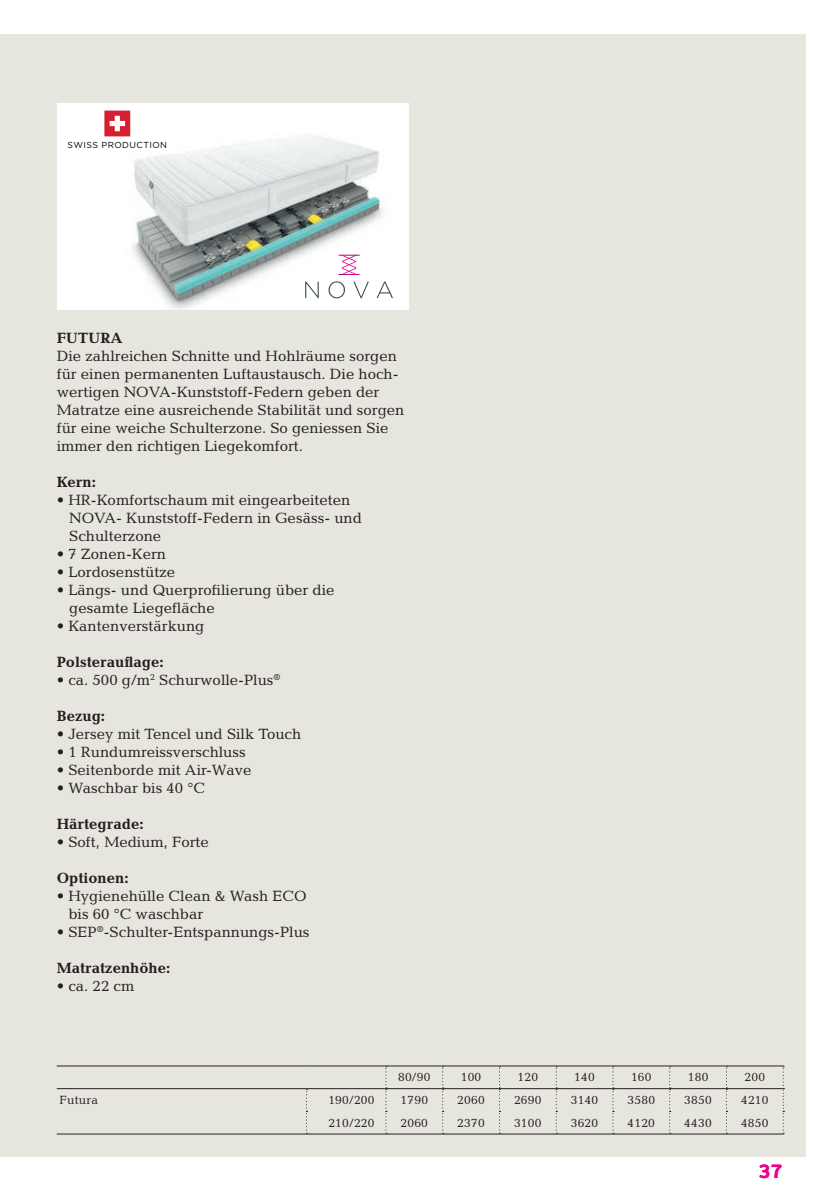
<style>
.page{position:relative;width:840px;height:1191px;background:#fff}
.page>*{position:absolute;margin:0;border:0;box-sizing:border-box;transform-origin:0 0}
.t1{font:700 20px "Clearview Text";color:#ed028c}
.t2{font:15px/18px "Candida Std";color:#231f20}
.t3{font:700 15px "Candida Std";color:#231f20}
.t4{font:12px "Candida Std";letter-spacing:.02em;color:#231f20}
.t5{font:8.6px "Gotham";letter-spacing:.05em;color:#000001}
</style>
<div class="page">
<div style="left:0;top:34px;width:805px;height:1123px;background:#e7e6de"></div>
<div style="left:57px;top:103px;width:351px;height:207px;background:#fff"></div>
<img style="left:104px;top:110px;width:289px;height:200px">
<svg style="left:104px;top:111px;width:26px;height:25px"></svg>
<svg style="left:305px;top:282px;width:13px;height:16px"></svg>
<svg style="left:328px;top:281px;width:17px;height:17px"></svg>
<svg style="left:353px;top:282px;width:15px;height:16px"></svg>
<svg style="left:376px;top:281px;width:17px;height:17px"></svg>
<svg style="left:338px;top:255px;width:22px;height:20px"></svg>
<hr style="left:57px;top:1088px;width:249px;height:1px;background:#231f20">
<hr style="left:306px;top:1088px;width:80px;height:1px;background:#231f20">
<svg style="left:306px;top:1089px;width:1px;height:44px"></svg>
<svg style="left:385px;top:1066px;width:2px;height:67px"></svg>
<svg style="left:442px;top:1066px;width:1px;height:67px"></svg>
<svg style="left:498px;top:1066px;width:2px;height:67px"></svg>
<svg style="left:555px;top:1066px;width:2px;height:67px"></svg>
<svg style="left:612px;top:1066px;width:1px;height:65px"></svg>
<svg style="left:668px;top:1066px;width:2px;height:67px"></svg>
<svg style="left:725px;top:1066px;width:2px;height:67px"></svg>
<svg style="left:782px;top:1066px;width:1px;height:65px"></svg>
<hr style="left:386px;top:1088px;width:56px;height:1px;background:#231f20">
<hr style="left:442px;top:1088px;width:57px;height:1px;background:#231f20">
<hr style="left:499px;top:1088px;width:57px;height:1px;background:#231f20">
<hr style="left:556px;top:1088px;width:56px;height:1px;background:#231f20">
<hr style="left:612px;top:1088px;width:57px;height:1px;background:#231f20">
<hr style="left:669px;top:1088px;width:57px;height:1px;background:#231f20">
<hr style="left:726px;top:1088px;width:56px;height:1px;background:#231f20">
<hr style="left:57px;top:1065px;width:249px;height:1px;background:#231f20">
<hr style="left:306px;top:1065px;width:80px;height:1px;background:#231f20">
<hr style="left:386px;top:1065px;width:56px;height:1px;background:#231f20">
<hr style="left:442px;top:1065px;width:57px;height:1px;background:#231f20">
<hr style="left:499px;top:1065px;width:57px;height:1px;background:#231f20">
<hr style="left:556px;top:1065px;width:56px;height:1px;background:#231f20">
<hr style="left:612px;top:1065px;width:57px;height:1px;background:#231f20">
<hr style="left:669px;top:1065px;width:57px;height:1px;background:#231f20">
<hr style="left:726px;top:1065px;width:57px;height:1px;background:#231f20">
<hr style="left:57px;top:1133px;width:249px;height:1px;background:#231f20">
<hr style="left:306px;top:1133px;width:80px;height:1px;background:#231f20">
<hr style="left:386px;top:1133px;width:56px;height:1px;background:#231f20">
<hr style="left:442px;top:1133px;width:57px;height:1px;background:#231f20">
<hr style="left:499px;top:1133px;width:57px;height:1px;background:#231f20">
<hr style="left:556px;top:1133px;width:56px;height:1px;background:#231f20">
<hr style="left:612px;top:1133px;width:57px;height:1px;background:#231f20">
<hr style="left:669px;top:1133px;width:57px;height:1px;background:#231f20">
<hr style="left:726px;top:1133px;width:57px;height:1px;background:#231f20">
<p class="t5" style="left:68px;top:140px;width:101px">SWISS PRODUCTION</p>
<p class="t3" style="left:57px;top:329px;width:67px">FUTURA</p>
<p class="t2" style="left:57px;top:347px;width:349px">Die zahlreichen Schnitte und Hohlräume sorgen für einen permanenten Luftaustausch. Die hoch&shy;wertigen NOVA-Kunststoff-Federn geben der Matratze eine ausreichende Stabilität und sorgen für eine weiche Schulterzone. So geniessen Sie immer den richtigen Liegekomfort.</p>
<p class="t3" style="left:57px;top:473px;width:41px">Kern:</p>
<p class="t2" style="left:69px;top:491px;width:294px;text-indent:-13px">• HR-Komfortschaum mit eingearbeiteten<br>NOVA- Kunststoff-Federn in Gesäss- und<br>Schulterzone</p>
<p class="t2" style="left:57px;top:545px;width:111px">• 7 Zonen-Kern</p>
<p class="t2" style="left:57px;top:563px;width:120px">• Lordosenstütze</p>
<p class="t2" style="left:69px;top:581px;width:267px;text-indent:-13px">• Längs- und Querprofilierung über die gesamte Liegefläche</p>
<p class="t2" style="left:57px;top:617px;width:149px">• Kantenverstärkung</p>
<p class="t3" style="left:57px;top:653px;width:108px">Polsterauflage:</p>
<p class="t2" style="left:57px;top:671px;width:225px">• ca. 500 g/m<sup>2</sup> Schurwolle-Plus<sup>®</sup></p>
<p class="t3" style="left:57px;top:707px;width:50px">Bezug:</p>
<p class="t2" style="left:57px;top:725px;width:246px">• Jersey mit Tencel und Silk Touch</p>
<p class="t2" style="left:57px;top:743px;width:190px">• 1 Rundumreissverschluss</p>
<p class="t2" style="left:57px;top:761px;width:196px">• Seitenborde mit Air-Wave</p>
<p class="t2" style="left:57px;top:779px;width:150px">• Waschbar bis 40 °C</p>
<p class="t3" style="left:57px;top:815px;width:88px">Härtegrade:</p>
<p class="t2" style="left:57px;top:833px;width:153px">• Soft, Medium, Forte</p>
<p class="t3" style="left:57px;top:869px;width:73px">Optionen:</p>
<p class="t2" style="left:68px;top:887px;width:240px;text-indent:-12px">• Hygienehülle Clean &amp; Wash ECO bis 60 °C waschbar</p>
<p class="t2" style="left:57px;top:923px;width:254px">• SEP<sup>®</sup>-Schulter-Entspannungs-Plus</p>
<p class="t3" style="left:57px;top:959px;width:115px">Matratzenhöhe:</p>
<p class="t2" style="left:57px;top:977px;width:79px">• ca. 22 cm</p>
<p class="t4" style="left:398px;top:1070px;width:34px">80/90</p>
<p class="t4" style="left:460px;top:1070px;width:22px">100</p>
<p class="t4" style="left:517px;top:1070px;width:22px">120</p>
<p class="t4" style="left:574px;top:1070px;width:22px">140</p>
<p class="t4" style="left:630px;top:1070px;width:22px">160</p>
<p class="t4" style="left:687px;top:1070px;width:22px">180</p>
<p class="t4" style="left:744px;top:1070px;width:22px">200</p>
<p class="t4" style="left:60px;top:1093px;width:40px">Futura</p>
<p class="t4" style="left:328px;top:1093px;width:48px">190/200</p>
<p class="t4" style="left:400px;top:1093px;width:29px">1790</p>
<p class="t4" style="left:457px;top:1093px;width:29px">2060</p>
<p class="t4" style="left:513px;top:1093px;width:29px">2690</p>
<p class="t4" style="left:570px;top:1093px;width:29px">3140</p>
<p class="t4" style="left:627px;top:1093px;width:29px">3580</p>
<p class="t4" style="left:684px;top:1093px;width:29px">3850</p>
<p class="t4" style="left:740px;top:1093px;width:29px">4210</p>
<p class="t4" style="left:328px;top:1116px;width:48px">210/220</p>
<p class="t4" style="left:400px;top:1116px;width:29px">2060</p>
<p class="t4" style="left:457px;top:1116px;width:29px">2370</p>
<p class="t4" style="left:513px;top:1116px;width:29px">3100</p>
<p class="t4" style="left:570px;top:1116px;width:29px">3620</p>
<p class="t4" style="left:627px;top:1116px;width:29px">4120</p>
<p class="t4" style="left:684px;top:1116px;width:29px">4430</p>
<p class="t4" style="left:740px;top:1116px;width:29px">4850</p>
<h1 class="t1" style="left:757px;top:1159px;width:27px">37</h1>
</div>
